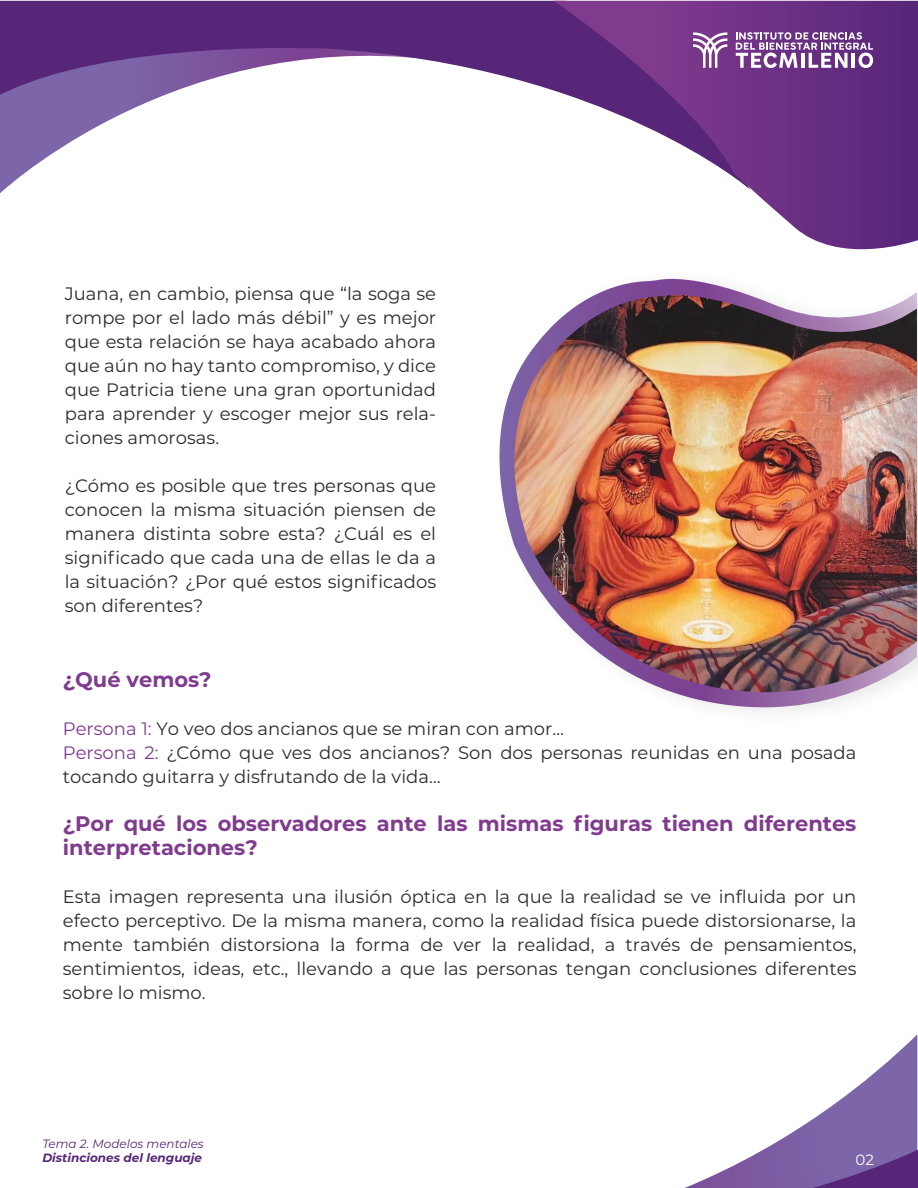
<style>
.page{position:relative;width:918px;height:1188px;background:#fff}
.page>*{position:absolute;margin:0;border:0;box-sizing:border-box;transform-origin:0 0}
.t1{font:700 21px/24px "Montserrat";color:#803b8f}
.t2{font:18px/24px "Montserrat";color:#2c2c2c;text-align:justify}
.t3{font:15px "Montserrat";color:#fff}
.t4{font:italic 700 12px "Montserrat";color:#572679}
.t5{font:italic 12px "Montserrat";color:#572679}
.s1{color:#803b8f}
</style>
<div class="page">
<svg style="left:0;top:1px;width:554px;height:189px"></svg>
<svg style="left:554px;top:1px;width:364px;height:249px"></svg>
<svg style="left:736px;top:32px;width:137px;height:36px"></svg>
<svg style="left:693px;top:32px;width:34px;height:36px"></svg>
<svg style="left:685px;top:1035px;width:232px;height:153px"></svg>
<svg style="left:597px;top:279px;width:320px;height:433px"></svg>
<img style="left:499px;top:294px;width:418px;height:398px">
<p class="t2" style="left:65px;top:281px;width:373px">Juana, en cambio, piensa que “la soga se rompe por el lado más débil” y es mejor que esta relación se haya acabado ahora que aún no hay tanto compromiso, y dice que Patricia tiene una gran oportunidad para aprender y escoger mejor sus rela&shy;ciones amorosas.</p>
<p class="t2" style="left:65px;top:473px;width:373px">¿Cómo es posible que tres personas que conocen la misma situación piensen de manera distinta sobre esta? ¿Cuál es el significado que cada una de ellas le da a la situación? ¿Por qué estos significados son diferentes?</p>
<p class="t1" style="left:63px;top:667px;width:150px">¿Qué vemos?</p>
<p class="t2" style="left:63px;top:716px;width:795px;text-align:left"><span class="s1">Persona 1:</span> Yo veo dos ancianos que se miran con amor…<br><span class="s1">Persona 2:</span> ¿Cómo que ves dos ancianos? Son dos personas reunidas en una posada tocando guitarra y disfrutando de la vida…</p>
<p class="t1" style="left:63px;top:811px;width:795px">¿Por qué los observadores ante las mismas figuras tienen diferentes interpretaciones?</p>
<p class="t2" style="left:63px;top:884px;width:795px">Esta imagen representa una ilusión óptica en la que la realidad se ve influida por un efecto perceptivo. De la misma manera, como la realidad física puede distorsionarse, la mente también distorsiona la forma de ver la realidad, a través de pensamientos, sentimientos, ideas, etc., llevando a que las personas tengan conclusiones diferentes sobre lo mismo.</p>
<p class="t5" style="left:42px;top:1135px;width:163px">Tema 2. Modelos mentales</p>
<p class="t4" style="left:42px;top:1149px;width:161px">Distinciones del lenguaje</p>
<p class="t3" style="left:856px;top:1149px;width:20px">02</p>
</div>
